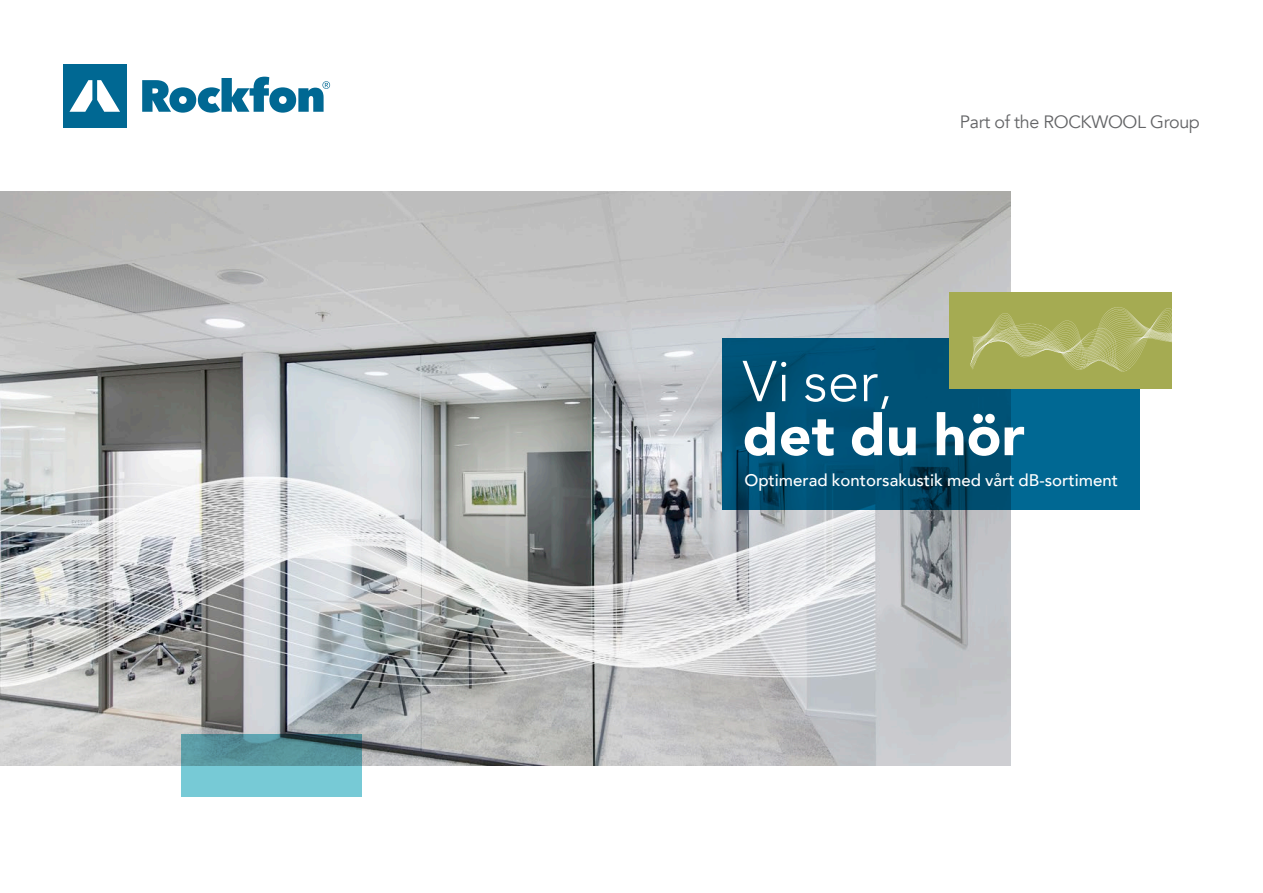
<style>
.page{position:relative;width:1263px;height:893px;background:#fff}
.page>*{position:absolute;margin:0;border:0;box-sizing:border-box;transform-origin:0 0}
.t1{font:900 57px/54px "Avenir";letter-spacing:.005em;color:#fff}
.t2{font:17.85px "Avenir";letter-spacing:-.02em;color:#636466}
.t3{font:500 16.8px "Avenir";color:#fff}
.s1{font-weight:300}
.s2{font-weight:300;font-size:55.5px}
</style>
<div class="page">
<svg style="left:142px;top:77px;width:188px;height:36px"></svg>
<div style="left:63px;top:64px;width:63px;height:64px;background:#006893"></div>
<svg style="left:69px;top:80px;width:51px;height:32px"></svg>
<img style="left:0;top:191px;width:1010px;height:574px">
<svg style="left:181px;top:734px;width:180px;height:62px;background:#63a8b2"></svg>
<svg style="left:722px;top:338px;width:418px;height:172px;background:#00557a"></svg>
<div style="left:950px;top:293px;width:222px;height:96px;background:#a5ab52"></div>
<svg style="left:970px;top:307px;width:202px;height:65px"></svg>
<p class="t2" style="left:960px;top:111px;width:241px">Part of the ROCKWOOL Group</p>
<h1 class="t1" style="left:743px;top:353px;width:284px"><span class="s1">Vi ser</span><span class="s2">,<br></span>det du hör</h1>
<p class="t3" style="left:744px;top:466px;width:375px">Optimerad kontorsakustik med vårt dB-sortiment</p>
</div>
